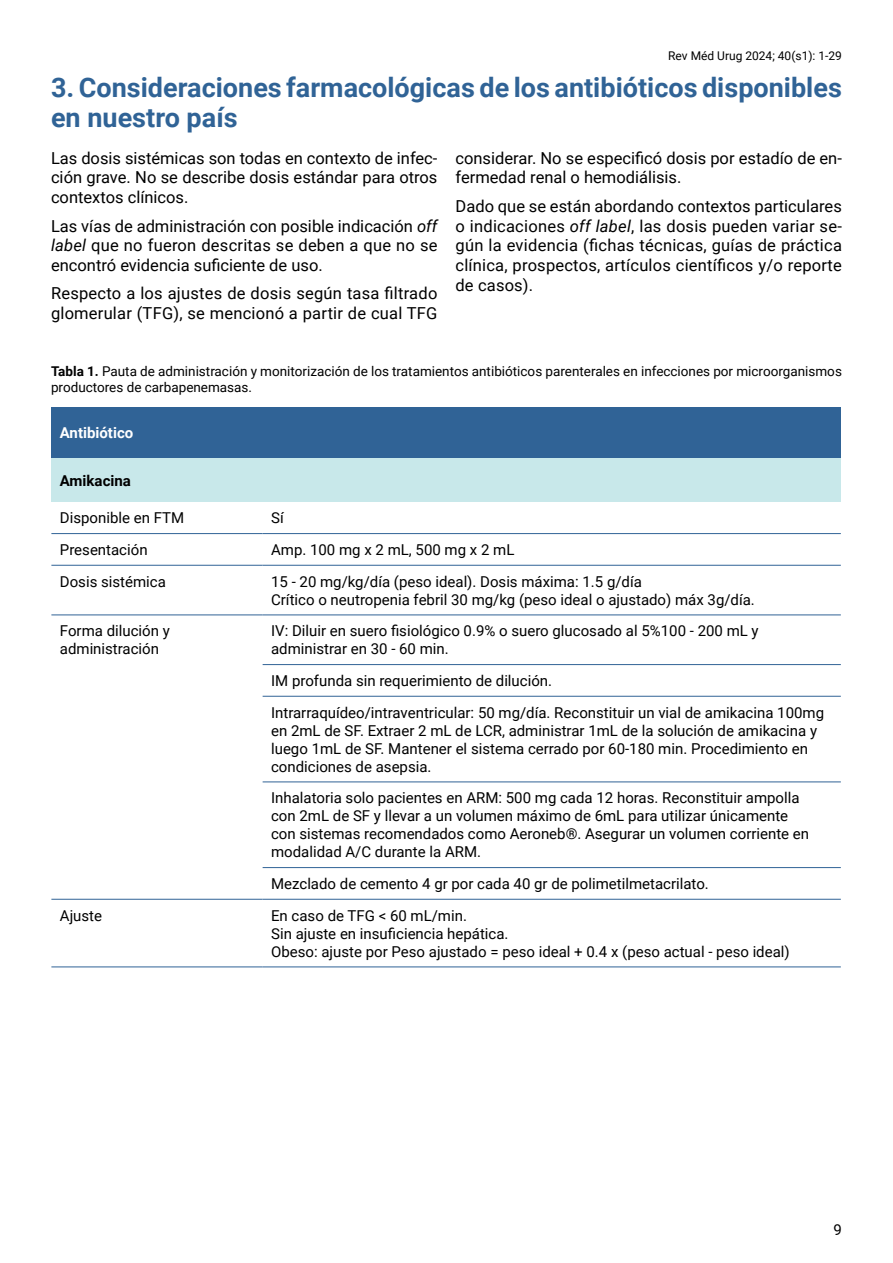
<style>
.page{position:relative;width:893px;height:1263px;background:#fff}
.page>*{position:absolute;margin:0;border:0;box-sizing:border-box;transform-origin:0 0}
.t1{font:700 27px/30px "Roboto";color:#306396}
.t2{font:16.5px/19.8px "Roboto";color:#000;text-align:justify}
.t3{font:15px/18px "Roboto";color:#000}
.t4{font:700 15px "Roboto";color:#fff}
.t5{font:700 15px "Roboto";color:#000}
.t6{font:13.5px/16.2px "Roboto";color:#000}
.t7{font:12px "Roboto";color:#000}
.s1{font-style:italic}
.s2{font-weight:700}
</style>
<div class="page">
<div style="left:51px;top:407px;width:790px;height:51px;background:#306396"></div>
<div style="left:51px;top:458px;width:790px;height:44px;background:#c8e8ea"></div>
<hr style="left:51px;top:533px;width:212px;height:1px;background:#306396">
<hr style="left:263px;top:533px;width:578px;height:1px;background:#306396">
<hr style="left:51px;top:565px;width:212px;height:1px;background:#306396">
<hr style="left:263px;top:565px;width:578px;height:1px;background:#306396">
<hr style="left:51px;top:614px;width:212px;height:1px;background:#306396">
<hr style="left:263px;top:614px;width:578px;height:1px;background:#306396">
<hr style="left:263px;top:664px;width:578px;height:1px;background:#306396">
<hr style="left:263px;top:696px;width:578px;height:1px;background:#306396">
<hr style="left:263px;top:781px;width:578px;height:1px;background:#306396">
<hr style="left:263px;top:867px;width:578px;height:1px;background:#306396">
<hr style="left:51px;top:899px;width:212px;height:1px;background:#306396">
<hr style="left:263px;top:899px;width:578px;height:1px;background:#306396">
<hr style="left:51px;top:966px;width:212px;height:1px;background:#306396">
<hr style="left:263px;top:966px;width:578px;height:1px;background:#306396">
<p class="t7" style="left:668px;top:47px;width:175px">Rev Méd Urug 2024; 40(s1): 1-29</p>
<h1 class="t1" style="left:51px;top:71px;width:792px">3. Consideraciones farmacológicas de los antibióticos disponibles en nuestro país</h1>
<p class="t2" style="left:51px;top:147px;width:388px">Las dosis sistémicas son todas en contexto de infec&shy;ción grave. No se describe dosis estándar para otros contextos clínicos.</p>
<p class="t2" style="left:51px;top:215px;width:388px">Las vías de administración con posible indicación <span class="s1">off label</span> que no fueron descritas se deben a que no se encontró evidencia suficiente de uso.</p>
<p class="t2" style="left:51px;top:283px;width:388px">Respecto a los ajustes de dosis según tasa filtrado glomerular (TFG), se mencionó a partir de cual TFG</p>
<p class="t2" style="left:455px;top:147px;width:388px">considerar. No se especificó dosis por estadío de en&shy;fermedad renal o hemodiálisis.</p>
<p class="t2" style="left:455px;top:195px;width:388px">Dado que se están abordando contextos particulares o indicaciones <span class="s1">off label</span>, las dosis pueden variar se&shy;gún la evidencia (fichas técnicas, guías de práctica clínica, prospectos, artículos científicos y/o reporte de casos).</p>
<p class="t6" style="left:51px;top:362px;width:792px"><span class="s2">Tabla 1.</span> Pauta de administración y monitorización de los tratamientos antibióticos parenterales en infecciones por microorganismos productores de carbapenemasas.</p>
<p class="t4" style="left:60px;top:422px;width:75px">Antibiótico</p>
<p class="t5" style="left:60px;top:470px;width:72px">Amikacina</p>
<p class="t3" style="left:60px;top:508px;width:126px">Disponible en FTM</p>
<p class="t3" style="left:271px;top:508px;width:14px">Sí</p>
<p class="t3" style="left:60px;top:540px;width:89px">Presentación</p>
<p class="t3" style="left:271px;top:540px;width:245px">Amp. 100 mg x 2 mL, 500 mg x 2 mL</p>
<p class="t3" style="left:60px;top:572px;width:108px">Dosis sistémica</p>
<p class="t3" style="left:271px;top:572px;width:485px">15 - 20 mg/kg/día (peso ideal). Dosis máxima: 1.5 g/día<br>Crítico o neutropenia febril 30 mg/kg (peso ideal o ajustado) máx 3g/día.</p>
<p class="t3" style="left:60px;top:621px;width:111px">Forma dilución y administración</p>
<p class="t3" style="left:271px;top:621px;width:489px">IV: Diluir en suero fisiológico 0.9% o suero glucosado al 5%100 - 200 mL y administrar en 30 - 60 min.</p>
<p class="t3" style="left:271px;top:664px;width:554px;line-height:31.7px">IM profunda sin requerimiento de dilución.<br>Intrarraquídeo/intraventricular: 50 mg/día. Reconstituir un vial de amikacina 100mg</p>
<p class="t3" style="left:271px;top:721px;width:548px">en 2mL de SF. Extraer 2 mL de LCR, administrar 1mL de la solución de amikacina y luego 1mL de SF. Mantener el sistema cerrado por 60-180 min. Procedimiento en condiciones de asepsia.</p>
<p class="t3" style="left:271px;top:788px;width:540px">Inhalatoria solo pacientes en ARM: 500 mg cada 12 horas. Reconstituir ampolla con 2mL de SF y llevar a un volumen máximo de 6mL para utilizar únicamente con sistemas recomendados como Aeroneb®. Asegurar un volumen corriente en modalidad A/C durante la ARM.</p>
<p class="t3" style="left:271px;top:874px;width:439px">Mezclado de cemento 4 gr por cada 40 gr de polimetilmetacrilato.</p>
<p class="t3" style="left:60px;top:906px;width:44px">Ajuste</p>
<p class="t3" style="left:271px;top:906px;width:520px">En caso de TFG &lt; 60 mL/min.<br>Sin ajuste en insuficiencia hepática.<br>Obeso: ajuste por Peso ajustado = peso ideal + 0.4 x (peso actual - peso ideal)</p>
<p class="t3" style="left:833px;top:1220px;width:10px">9</p>
</div>
